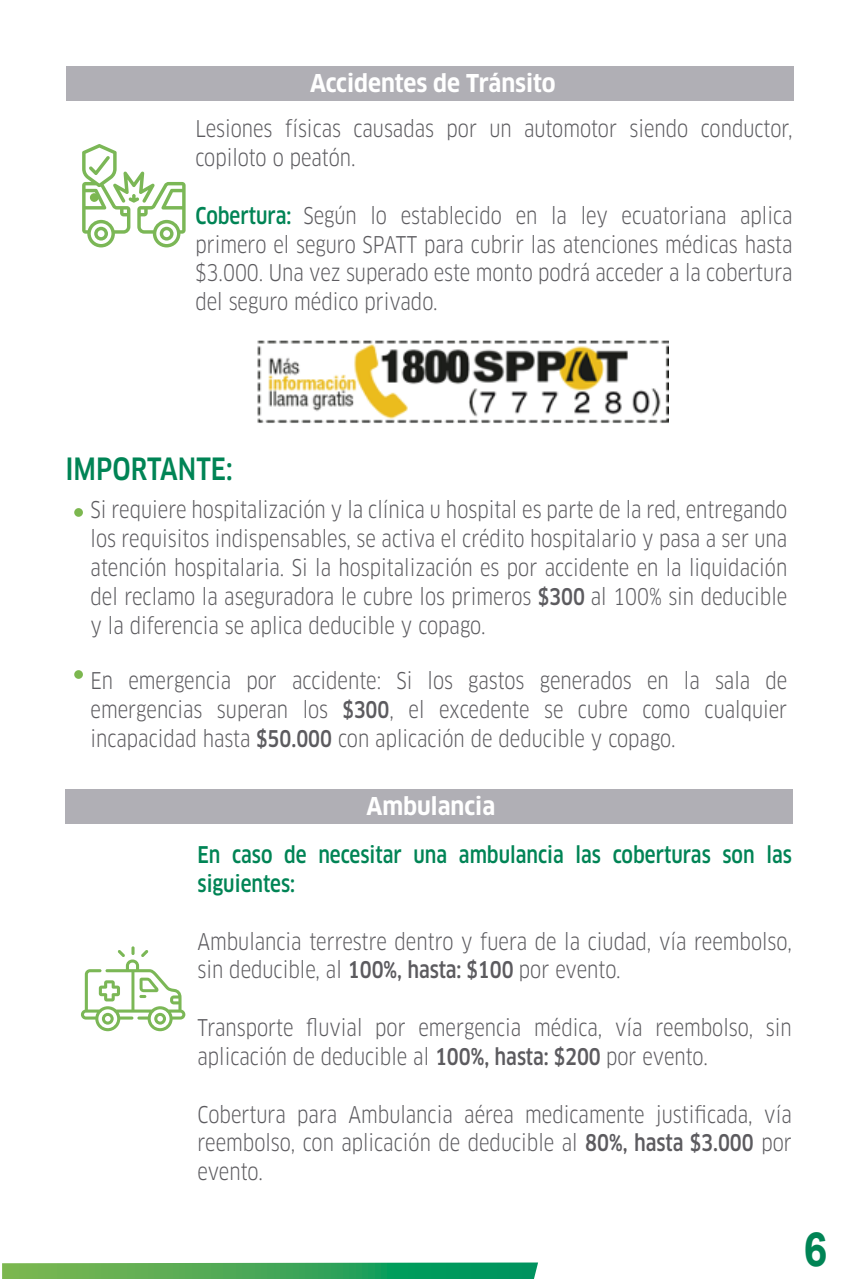
<style>
.page{position:relative;width:854px;height:1279px;background:#fff}
.page>*{position:absolute;margin:0;border:0;box-sizing:border-box;transform-origin:0 0}
.t1{font:700 47.1px "Arial";color:#008455;scale:.9 1}
.t2{font:500 condensed 30px "Clan OT";color:#008455;scale:.9 1}
.t3{font:700 condensed 24px "Clan OT";color:#fff}
.t4{font:condensed 22.5px/28.8px "Clan OT";color:#5c5b5f;text-align:justify;scale:.9 1}
.t5{font:500 condensed 22.5px/28.8px "Clan OT";color:#008455;scale:.9 1}
.s1{font-weight:500;color:#008455}
.s2{font-weight:500}
</style>
<div class="page">
<svg style="left:2px;top:1262px;width:536px;height:17px;background:#45aa60"></svg>
<div style="left:66px;top:66px;width:727px;height:34px;background:#b0afb5"></div>
<div style="left:65px;top:789px;width:727px;height:34px;background:#b0afb5"></div>
<img style="left:257px;top:340px;width:411px;height:83px">
<div style="left:74px;top:508px;width:9px;height:9px;background:#7cb74f;border-radius:50%"></div>
<div style="left:74px;top:670px;width:9px;height:9px;background:#7cb74f;border-radius:50%"></div>
<svg style="left:81px;top:946px;width:104px;height:85px"></svg>
<svg style="left:82px;top:144px;width:103px;height:103px"></svg>
<p class="t3" style="left:310px;top:70px;width:247px">Accidentes de Tránsito</p>
<p class="t4" style="left:195px;top:115px;width:664px">Lesiones físicas causadas por un automotor siendo conductor, copiloto o peatón.</p>
<p class="t4" style="left:195px;top:201px;width:665px"><span class="s1">Cobertura:</span> Según lo establecido en la ley ecuatoriana aplica primero el seguro SPATT para cubrir las atenciones médicas hasta $3.000. Una vez superado este monto podrá acceder a la cobertura del seguro médico privado.</p>
<h2 class="t2" style="left:65px;top:451px;width:187px">IMPORTANTE:</h2>
<p class="t4" style="left:91px;top:495px;width:775px">Si requiere hospitalización y la clínica u hospital es parte de la red, entregando los requisitos indispensables, se activa el crédito hospitalario y pasa a ser una atención hospitalaria. Si la hospitalización es por accidente en la liquidación del reclamo la aseguradora le cubre los primeros <span class="s2">$300</span> al 100% sin deducible y la diferencia se aplica deducible y copago.</p>
<p class="t4" style="left:91px;top:666px;width:775px">En emergencia por accidente: Si los gastos generados en la sala de emergencias superan los <span class="s2">$300</span>, el excedente se cubre como cualquier incapacidad hasta <span class="s2">$50.000</span> con aplicación de deducible y copago.</p>
<p class="t3" style="left:366px;top:792px;width:130px">Ambulancia</p>
<p class="t5" style="left:197px;top:840px;width:661px">En caso de necesitar una ambulancia las coberturas son las siguientes:</p>
<p class="t4" style="left:197px;top:927px;width:661px">Ambulancia terrestre dentro y fuera de la ciudad, vía reembolso, sin deducible, al <span class="s2">100%, hasta: $100</span> por evento.</p>
<p class="t4" style="left:197px;top:1013px;width:661px">Transporte fluvial por emergencia médica, vía reembolso, sin aplicación de deducible al <span class="s2">100%, hasta: $200</span> por evento.</p>
<p class="t4" style="left:197px;top:1099px;width:661px">Cobertura para Ambulancia aérea medicamente justificada, vía reembolso, con aplicación de deducible al <span class="s2">80%, hasta $3.000</span> por evento.</p>
<h1 class="t1" style="left:803px;top:1216px;width:28px">6</h1>
</div>
